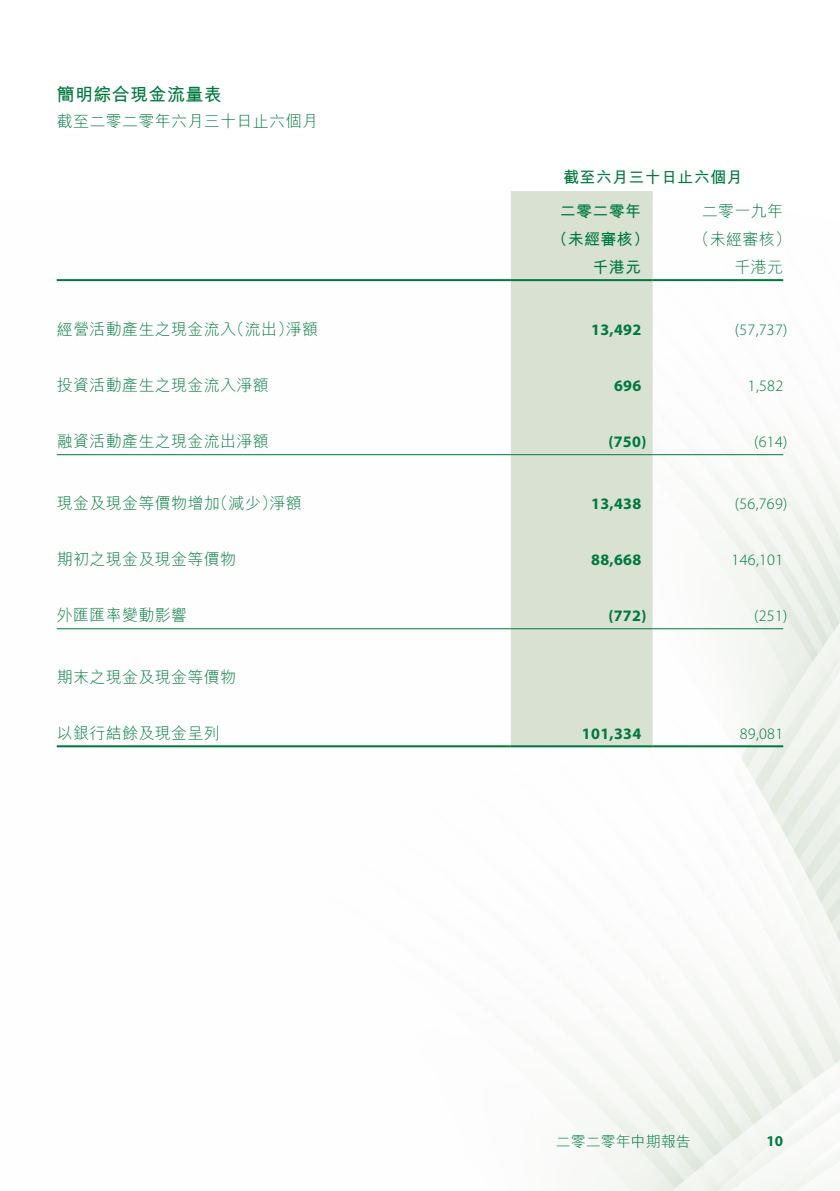
<style>
.page{position:relative;width:840px;height:1191px;background:#fff}
.page>*{position:absolute;margin:0;border:0;box-sizing:border-box;transform-origin:0 0}
.t1{font:700 18px "M Hei HK";letter-spacing:.02em;color:#00793e}
.t2{font:300 16px "M Hei HK";letter-spacing:.02em;color:#00793e}
.t3{font:300 16px "Myriad Pro";letter-spacing:.02em;color:#00793e}
.t4{font:700 16px "Myriad Pro";letter-spacing:.02em;color:#00793e}
.t5{font:700 16px "M Hei HK";letter-spacing:.02em;color:#00793e}
.t6{font:300 15px "M Hei HK";color:#00793e}
.t7{font:700 15px "Myriad Pro";color:#00793e}
</style>
<div class="page">
<img style="left:56px;top:201px;width:783px;height:990px">
<div style="left:510px;top:191px;width:142px;height:554px;background:#d8e1d2"></div>
<hr style="left:57px;top:279px;width:453px;height:2px;background:#00793e">
<hr style="left:510px;top:279px;width:142px;height:2px;background:#00793e">
<hr style="left:652px;top:279px;width:130px;height:2px;background:#00793e">
<hr style="left:57px;top:454px;width:453px;height:1px;background:#00793e">
<hr style="left:510px;top:454px;width:142px;height:1px;background:#00793e">
<hr style="left:652px;top:454px;width:130px;height:1px;background:#00793e">
<hr style="left:57px;top:628px;width:453px;height:1px;background:#00793e">
<hr style="left:510px;top:628px;width:142px;height:1px;background:#00793e">
<hr style="left:652px;top:628px;width:130px;height:1px;background:#00793e">
<hr style="left:57px;top:745px;width:453px;height:2px;background:#00793e">
<hr style="left:510px;top:745px;width:142px;height:2px;background:#00793e">
<hr style="left:652px;top:745px;width:130px;height:2px;background:#00793e">
<p class="t1" style="left:57px;top:81px;width:166px">簡明綜合現金流量表</p>
<p class="t2" style="left:57px;top:113px;width:262px">截至二零二零年六月三十日止六個月</p>
<p class="t5" style="left:562px;top:166px;width:181px">截至六月三十日止六個月</p>
<p class="t2" style="left:701px;top:203px;width:83px">二零一九年</p>
<p class="t5" style="left:559px;top:199px;width:83px">二零二零年</p>
<p class="t5" style="left:551px;top:227px;width:99px">（未經審核）</p>
<p class="t2" style="left:693px;top:231px;width:99px">（未經審核(</p>
<p class="t5" style="left:592px;top:255px;width:50px">千港元</p>
<p class="t2" style="left:734px;top:259px;width:50px">千港元</p>
<p class="t2" style="left:228px;top:321px;width:66px">（流出）</p>
<p class="t2" style="left:57px;top:321px;width:181px">經營活動產生之現金流入</p>
<p class="t2" style="left:285px;top:321px;width:34px">淨額</p>
<p class="t4" style="left:590px;top:319px;width:52px">13,492</p>
<p class="t3" style="left:734px;top:320px;width:54px">)57,737(</p>
<p class="t2" style="left:57px;top:377px;width:213px">投資活動產生之現金流入淨額</p>
<p class="t4" style="left:613px;top:375px;width:29px">696</p>
<p class="t3" style="left:747px;top:376px;width:37px">1,582</p>
<p class="t2" style="left:57px;top:433px;width:213px">融資活動產生之現金流出淨額</p>
<p class="t4" style="left:608px;top:431px;width:39px">)750(</p>
<p class="t3" style="left:753px;top:432px;width:35px">)614(</p>
<p class="t2" style="left:212px;top:495px;width:66px">（減少）</p>
<p class="t2" style="left:57px;top:495px;width:164px">現金及現金等價物增加</p>
<p class="t2" style="left:269px;top:495px;width:34px">淨額</p>
<p class="t4" style="left:590px;top:493px;width:52px">13,438</p>
<p class="t3" style="left:734px;top:494px;width:54px">)56,769(</p>
<p class="t2" style="left:57px;top:551px;width:181px">期初之現金及現金等價物</p>
<p class="t4" style="left:590px;top:549px;width:52px">88,668</p>
<p class="t3" style="left:731px;top:550px;width:53px">146,101</p>
<p class="t2" style="left:57px;top:607px;width:132px">外匯匯率變動影響</p>
<p class="t4" style="left:608px;top:605px;width:39px">)772(</p>
<p class="t3" style="left:753px;top:606px;width:35px">)251(</p>
<p class="t2" style="left:57px;top:669px;width:181px">期末之現金及現金等價物</p>
<p class="t2" style="left:57px;top:725px;width:164px">以銀行結餘及現金呈列</p>
<p class="t4" style="left:581px;top:723px;width:61px">101,334</p>
<p class="t3" style="left:739px;top:724px;width:45px">89,081</p>
<p class="t6" style="left:555px;top:1134px;width:136px">二零二零年中期報告</p>
<p class="t7" style="left:766px;top:1131px;width:18px">10</p>
</div>
